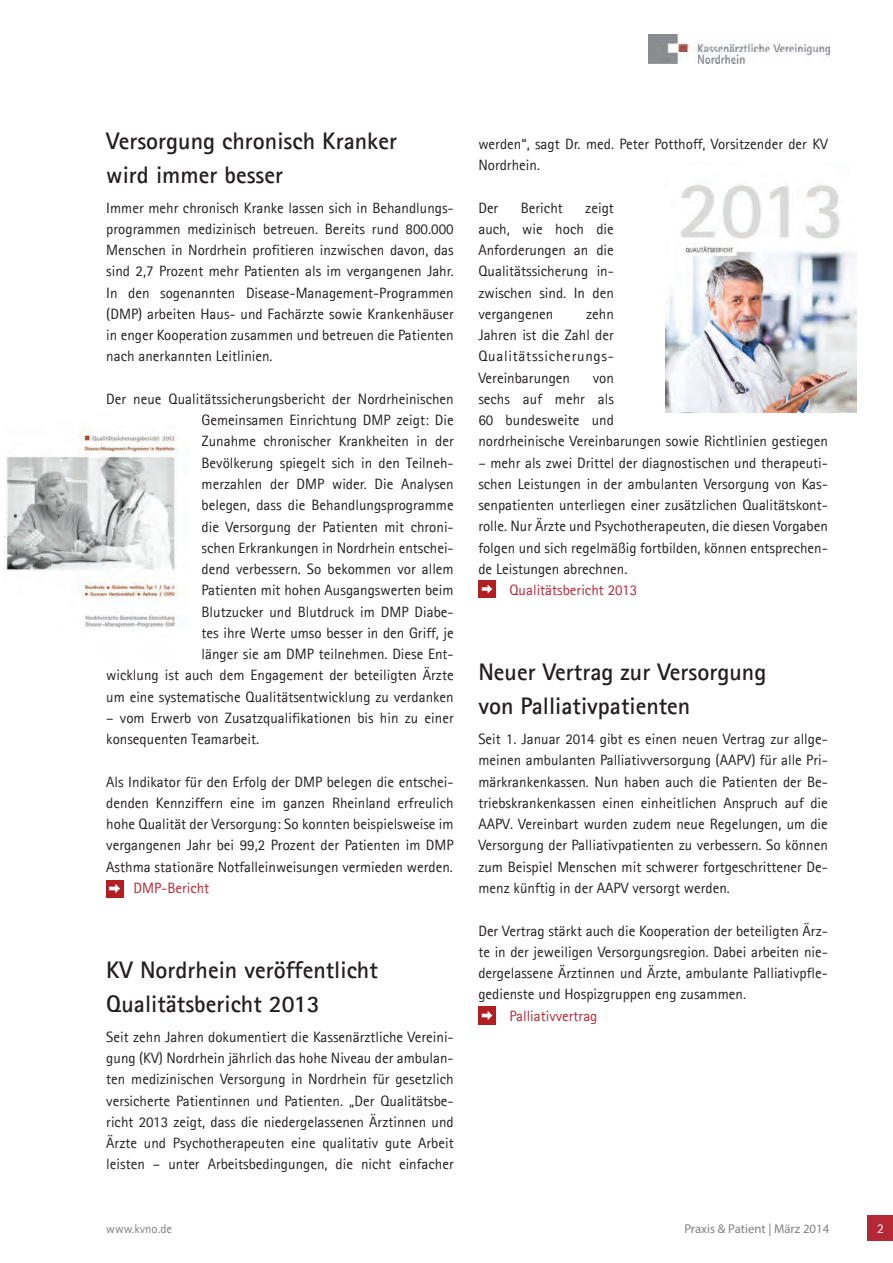
<style>
.page{position:relative;width:893px;height:1263px;background:#fff}
.page>*{position:absolute;margin:0;border:0;box-sizing:border-box;transform-origin:0 0}
.Zwischenüberschrift{font:700 24px/33.8px "Agfa Rotis Sans Serif";color:#231f20}
.News-Fließ{font:15px/21.3px "Agfa Rotis Sans Serif";color:#231f20;text-align:justify}
.News-Fließ-2{font:15px "Agfa Rotis Sans Serif";color:#b72837}
.t1{font:13.5px "Agfa Rotis Sans Serif";color:#fff}
.News-Fließ-3{font:12.75px "Myriad Pro";color:#808285}
.News-Fließ-4{font:12.75px "Agfa Rotis Sans Serif";color:#808285}
</style>
<div class="page">
<div style="left:868px;top:1215px;width:25px;height:26px;background:#b72837"></div>
<img style="left:649px;top:34px;width:180px;height:29px">
<img style="left:478px;top:581px;width:17px;height:17px">
<img style="left:665px;top:185px;width:192px;height:227px">
<img style="left:106px;top:880px;width:17px;height:17px">
<img style="left:478px;top:1007px;width:17px;height:17px">
<img style="left:4px;top:431px;width:174px;height:198px">
<p class="Zwischenüberschrift" style="left:106px;top:123px;width:292px">Versorgung chronisch Kranker wird immer besser</p>
<p class="News-Fließ" style="left:106px;top:197px;width:349px">Immer mehr chronisch Kranke lassen sich in Behandlungs&shy;programmen medizinisch betreuen. Bereits rund 800.000<br>Menschen in Nordrhein profitieren inzwischen davon, das sind 2,7 Prozent mehr Patienten als im vergangenen Jahr.<br>In den sogenannten Disease-Management-Programmen (DMP) arbeiten Haus- und Fachärzte sowie Krankenhäuser in enger Kooperation zusammen und betreuen die Patienten nach anerkannten Leitlinien.</p>
<p class="News-Fließ" style="left:106px;top:388px;width:349px;text-align:right">Der neue Qualitätssicherungsbericht der Nordrheinischen Gemeinsamen Einrichtung DMP zeigt: Die<br>Zunahme chronischer Krankheiten in der<br>Bevölkerung spiegelt sich in den Teilneh-<br>merzahlen der DMP wider. Die Analysen<br>belegen, dass die Behandlungsprogramme<br>die Versorgung der Patienten mit chroni-<br>schen Erkrankungen in Nordrhein entschei-<br>dend verbessern. So bekommen vor allem<br>Patienten mit hohen Ausgangswerten beim<br>Blutzucker und Blutdruck im DMP Diabe-<br>tes ihre Werte umso besser in den Griff, je<br>länger sie am DMP teilnehmen. Diese Ent-<br>wicklung ist auch dem Engagement der beteiligten Ärzte um eine systematische Qualitätsentwicklung zu verdanken</p>
<p class="News-Fließ" style="left:106px;top:707px;width:349px">– vom Erwerb von Zusatzqualifikationen bis hin zu einer konsequenten Teamarbeit.</p>
<p class="News-Fließ" style="left:106px;top:771px;width:349px">Als Indikator für den Erfolg der DMP belegen die entschei&shy;denden Kennziffern eine im ganzen Rheinland erfreulich hohe Qualität der Versorgung: So konnten beispielsweise im vergangenen Jahr bei 99,2 Prozent der Patienten im DMP Asthma stationäre Notfalleinweisungen vermieden werden.</p>
<p class="News-Fließ-2" style="left:133px;top:879px;width:77px">DMP-Bericht</p>
<p class="Zwischenüberschrift" style="left:106px;top:953px;width:273px">KV Nordrhein veröffentlicht<br>Qualitätsbericht 2013</p>
<p class="News-Fließ" style="left:106px;top:1026px;width:349px">Seit zehn Jahren dokumentiert die Kassenärztliche Vereini&shy;gung (KV) Nordrhein jährlich das hohe Niveau der ambulan&shy;ten medizinischen Versorgung in Nordrhein für gesetzlich versicherte Patientinnen und Patienten. „Der Qualitätsbe&shy;richt 2013 zeigt, dass die niedergelassenen Ärztinnen und Ärzte und Psychotherapeuten eine qualitativ gute Arbeit leisten – unter Arbeitsbedingungen, die nicht einfacher</p>
<p class="News-Fließ" style="left:478px;top:133px;width:351px">werden“, sagt Dr. med. Peter Potthoff, Vorsitzender der KV<br>Nordrhein.</p>
<p class="News-Fließ" style="left:478px;top:197px;width:21px">Der</p>
<p class="News-Fließ" style="left:521px;top:197px;width:43px">Bericht</p>
<p class="News-Fließ" style="left:478px;top:197px;width:137px;text-indent:107px">zeigt auch, wie hoch die Anforderungen an die Qualitätssicherung in&shy;zwischen sind. In den vergangenen</p>
<p class="News-Fließ" style="left:478px;top:303px;width:137px;text-indent:108px">zehn Jahren ist die Zahl der Qualitätssicherungs-Vereinbarungen</p>
<p class="News-Fließ" style="left:478px;top:367px;width:351px;text-align:left;text-indent:114px">von<br>sechs auf mehr als<br>60 bundesweite und<br>nordrheinische Vereinbarungen sowie Richtlinien gestiegen</p>
<p class="News-Fließ" style="left:478px;top:452px;width:351px">– mehr als zwei Drittel der diagnostischen und therapeuti&shy;schen Leistungen in der ambulanten Versorgung von Kas&shy;senpatienten unterliegen einer zusätzlichen Qualitätskont&shy;rolle. Nur Ärzte und Psychotherapeuten, die diesen Vorgaben folgen und sich regelmäßig fortbilden, können entsprechen&shy;de Leistungen abrechnen.</p>
<p class="News-Fließ-2" style="left:509px;top:581px;width:129px">Qualitätsbericht 2013</p>
<p class="Zwischenüberschrift" style="left:478px;top:655px;width:289px">Neuer Vertrag zur Versorgung von Palliativpatienten</p>
<p class="News-Fließ" style="left:478px;top:728px;width:351px">Seit 1. Januar 2014 gibt es einen neuen Vertrag zur allge&shy;meinen ambulanten Palliativversorgung (AAPV) für alle Pri&shy;märkrankenkassen. Nun haben auch die Patienten der Be&shy;triebskrankenkassen einen einheitlichen Anspruch auf die AAPV. Vereinbart wurden zudem neue Regelungen, um die Versorgung der Palliativpatienten zu verbessern. So können zum Beispiel Menschen mit schwerer fortgeschrittener De&shy;menz künftig in der AAPV versorgt werden.</p>
<p class="News-Fließ" style="left:478px;top:920px;width:351px">Der Vertrag stärkt auch die Kooperation der beteiligten Ärz&shy;te in der jeweiligen Versorgungsregion. Dabei arbeiten nie&shy;dergelassene Ärztinnen und Ärzte, ambulante Palliativpfle&shy;gedienste und Hospizgruppen eng zusammen.</p>
<p class="News-Fließ-2" style="left:509px;top:1007px;width:90px">Palliativvertrag</p>
<p class="News-Fließ-4" style="left:106px;top:1221px;width:67px">www.kvno.de</p>
<p class="News-Fließ-3" style="left:684px;top:1221px;width:146px">Praxis &amp; Patient | März 2014</p>
<p class="t1" style="left:877px;top:1221px;width:8px">2</p>
</div>
